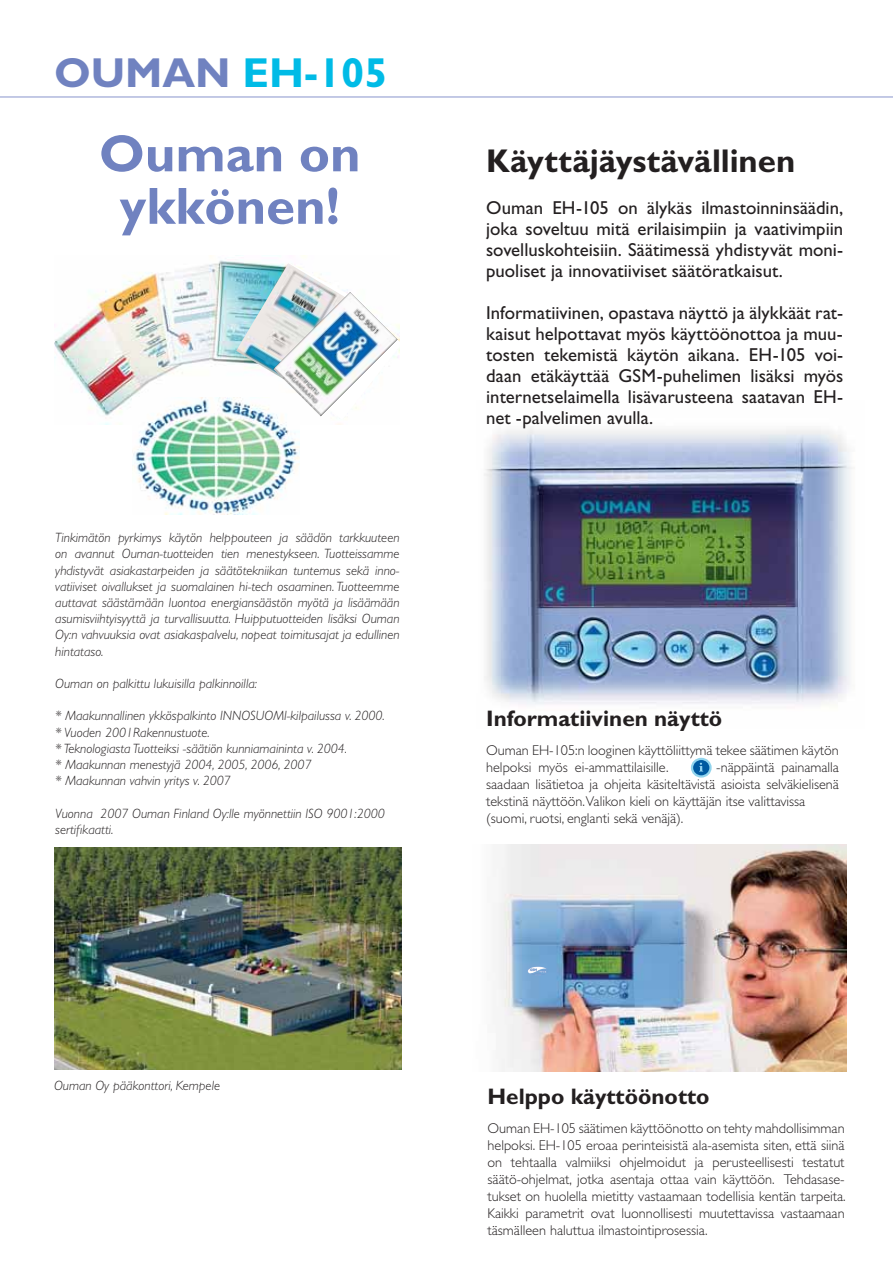
<style>
.page{position:relative;width:893px;height:1263px;background:#fff}
.page>*{position:absolute;margin:0;border:0;box-sizing:border-box;transform-origin:0 0}
.t1{font:700 52.5px/52.5px "Gill Sans";color:#7082c0;text-align:center}
.t2{font:700 42px "Gill Sans";color:#00bbe6}
.t3{font:700 33px "Gill Sans";color:#231f20}
.t4{font:700 22.5px "Gill Sans";color:#231f20}
.t5{font:18.75px/21px "Gill Sans";color:#231f20;text-align:justify}
.t6{font:300 14.25px/17.1px "Gill Sans";color:#231f20}
.t7{font:italic 300 13.5px/16.2px "Gill Sans";color:#231f20}
.s1{color:#7082c0}
</style>
<div class="page">
<hr style="left:0;top:96px;width:893px;height:2px;background:#b0b8dd">
<img style="left:54px;top:848px;width:347px;height:221px">
<img style="left:54px;top:255px;width:287px;height:170px">
<svg style="left:242px;top:289px;width:158px;height:131px"></svg>
<img style="left:236px;top:263px;width:109px;height:122px">
<img style="left:273px;top:292px;width:125px;height:124px">
<img style="left:484px;top:428px;width:368px;height:277px">
<svg style="left:692px;top:759px;width:18px;height:17px"></svg>
<div style="left:691px;top:758px;width:21px;height:20px;border:2px solid #91d4ed;border-radius:50%"></div>
<svg style="left:699px;top:763px;width:4px;height:9px"></svg>
<img style="left:498px;top:844px;width:348px;height:228px">
<img style="left:132px;top:398px;width:167px;height:116px">
<img style="left:528px;top:967px;width:20px;height:8px">
<h2 class="t2" style="left:54px;top:58px;width:335px"><span class="s1">OUMAN</span> EH-105</h2>
<h1 class="t1" style="left:99px;top:133px;width:263px">Ouman on ykkönen!</h1>
<p class="t7" style="left:55px;top:531px;width:346px;text-align:justify">Tinkimätön pyrkimys käytön helppouteen ja säädön tarkkuuteen on avannut Ouman-tuotteiden tien menestykseen. Tuotteissamme yhdistyvät asiakastarpeiden ja säätötekniikan tuntemus sekä inno&shy;vatiiviset oivallukset ja suomalainen hi-tech osaaminen. Tuotteemme auttavat säästämään luontoa energiansäästön myötä ja lisäämään asumisviihtyisyyttä ja turvallisuutta. Huipputuotteiden lisäksi Ouman Oy:n vahvuuksia ovat asiakaspalvelu, nopeat toimitusajat ja edullinen hintataso.</p>
<p class="t7" style="left:55px;top:677px;width:203px">Ouman on palkittu lukuisilla palkinnoilla:</p>
<p class="t7" style="left:55px;top:709px;width:331px">* Maakunnallinen ykköspalkinto INNOSUOMI-kilpailussa v. 2000. * Vuoden 2001Rakennustuote.<br>* Teknologiasta Tuotteiksi -säätiön kunniamaininta v. 2004.<br>* Maakunnan menestyjä 2004, 2005, 2006, 2007<br>* Maakunnan vahvin yritys v. 2007</p>
<p class="t7" style="left:55px;top:806px;width:331px">Vuonna 2007 Ouman Finland Oy:lle myönnettiin ISO 9001:2000 sertifikaatti.</p>
<h3 class="t3" style="left:486px;top:149px;width:311px">Käyttäjäystävällinen</h3>
<h3 class="t5" style="left:486px;top:199px;width:359px">Ouman EH-105 on älykäs ilmastoinninsäädin, joka soveltuu mitä erilaisimpiin ja vaativimpiin sovelluskohteisiin. Säätimessä yhdistyvät moni&shy;puoliset ja innovatiiviset säätöratkaisut.</h3>
<p class="t5" style="left:486px;top:304px;width:359px">Informatiivinen, opastava näyttö ja älykkäät rat&shy;kaisut helpottavat myös käyttöönottoa ja muu&shy;tosten tekemistä käytön aikana. EH-105 voi&shy;daan etäkäyttää GSM-puhelimen lisäksi myös internetselaimella lisävarusteena saatavan EH&shy;net -palvelimen avulla.</p>
<h3 class="t4" style="left:486px;top:710px;width:238px">Informatiivinen näyttö</h3>
<p class="t6" style="left:486px;top:743px;width:354px">Ouman EH-105:n looginen käyttöliittymä tekee säätimen käytön helpoksi myös ei-ammattilaisille.</p>
<p class="t6" style="left:486px;top:760px;width:354px;text-indent:230px">-näppäintä painamalla saadaan lisätietoa ja ohjeita käsiteltävistä asioista selväkielisenä tekstinä näyttöön.Valikon kieli on käyttäjän itse valittavissa (suomi, ruotsi, englanti sekä venäjä).</p>
<p class="t7" style="left:54px;top:1079px;width:168px">Ouman Oy pääkonttori, Kempele</p>
<h3 class="t4" style="left:487px;top:1088px;width:224px">Helppo käyttöönotto</h3>
<p class="t6" style="left:487px;top:1121px;width:360px;text-align:justify">Ouman EH-105 säätimen käyttöönotto on tehty mahdollisimman helpoksi. EH-105 eroaa perinteisistä ala-asemista siten, että siinä on tehtaalla valmiiksi ohjelmoidut ja perusteellisesti testatut säätö-ohjelmat, jotka asentaja ottaa vain käyttöön. Tehdasase&shy;tukset on huolella mietitty vastaamaan todellisia kentän tarpeita.<br>Kaikki parametrit ovat luonnollisesti muutettavissa vastaamaan täsmälleen haluttua ilmastointiprosessia.</p>
</div>
